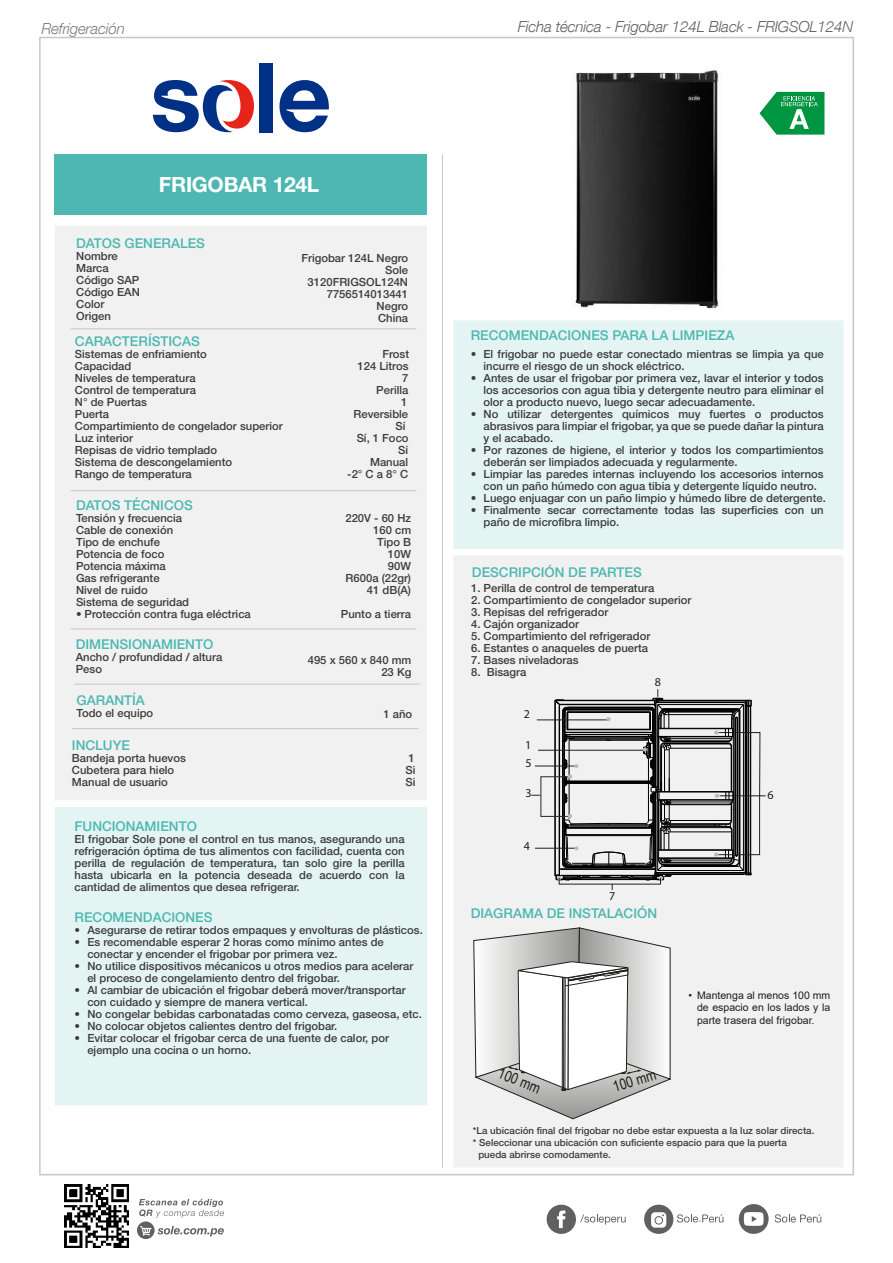
<style>
.page{position:relative;width:893px;height:1263px;background:#fff}
.page>*{position:absolute;margin:0;border:0;box-sizing:border-box;transform-origin:0 0}
.t1{font:700 21px "Helvetica Neue";letter-spacing:-.015em;color:#fff}
.t2{font:italic 300 15.3px "Helvetica Neue";letter-spacing:-.015em;color:#606060}
.t3{font:italic 300 15.3px "Helvetica Neue";letter-spacing:-.015em;color:#7e7e7d}
.t4{font:15px "Arial Narrow";color:#1d1d1b}
.t5{font:500 13.5px "Helvetica Neue";color:#4cb8b1}
.t6{font:12px "Myriad Pro";color:#1d1d1b}
.t7{font:500 11.25px/12px "Helvetica Neue";color:#3c3c3b}
.t8{font:10.5px/12.6px "Arial";color:#1d1d1b;text-align:justify}
.t9{font:500 9.75px "Helvetica Neue";color:#3c3c3b}
</style>
<div class="page">
<div style="left:55px;top:807px;width:372px;height:298px;background:#e4f4f3"></div>
<div style="left:55px;top:154px;width:372px;height:61px;background:#4cb8b1"></div>
<svg style="left:153px;top:80px;width:101px;height:52px"></svg>
<svg style="left:279px;top:80px;width:50px;height:52px"></svg>
<div style="left:260px;top:63px;width:13px;height:69px;background:#003186"></div>
<hr style="left:442px;top:154px;width:1px;height:1013px;background:#c7c7c7">
<div style="left:55px;top:226px;width:372px;height:574px;background:#f1f1f1"></div>
<div style="left:454px;top:556px;width:389px;height:611px;background:#f1f1f1"></div>
<hr style="left:70px;top:328px;width:346px;height:1px;background:#c7c7c7">
<hr style="left:71px;top:490px;width:346px;height:1px;background:#c7c7c7">
<hr style="left:71px;top:629px;width:346px;height:1px;background:#c7c7c7">
<hr style="left:74px;top:684px;width:346px;height:1px;background:#c7c7c7">
<hr style="left:72px;top:728px;width:346px;height:1px;background:#c7c7c7">
<svg style="left:137px;top:1199px;width:87px;height:40px"></svg>
<svg style="left:546px;top:1204px;width:80px;height:30px"></svg>
<svg style="left:775px;top:1214px;width:46px;height:8px"></svg>
<svg style="left:739px;top:1204px;width:30px;height:30px"></svg>
<svg style="left:644px;top:1204px;width:79px;height:30px"></svg>
<img style="left:65px;top:1184px;width:63px;height:64px">
<svg style="left:473px;top:927px;width:198px;height:192px"></svg>
<svg style="left:759px;top:92px;width:65px;height:43px"></svg>
<img style="left:575px;top:70px;width:144px;height:239px">
<div style="left:453px;top:320px;width:391px;height:229px;background:#e4f4f3"></div>
<svg style="left:531px;top:689px;width:235px;height:201px"></svg>
<h2 class="t3" style="left:42px;top:19px;width:85px">Refrigeración</h2>
<h2 class="t2" style="left:518px;top:17px;width:337px">Ficha técnica - Frigobar 124L Black - FRIGSOL124N</h2>
<h1 class="t1" style="left:159px;top:171px;width:162px">FRIGOBAR 124L</h1>
<p class="t5" style="left:76px;top:235px;width:130px">DATOS GENERALES</p>
<p class="t7" style="left:76px;top:250px;width:65px">Nombre<br>Marca<br>Código SAP<br>Código EAN<br>Color<br>Origen</p>
<p class="t7" style="left:301px;top:251px;width:108px;text-align:right">Frigobar 124L Negro<br>Sole<br>3120FRIGSOL124N<br>7756514013441<br>Negro<br>China</p>
<p class="t5" style="left:75px;top:333px;width:126px">CARACTERÍSTICAS</p>
<p class="t7" style="left:75px;top:348px;width:133px">Sistemas de enfriamiento</p>
<p class="t7" style="left:383px;top:348px;width:28px">Frost</p>
<p class="t7" style="left:75px;top:360px;width:58px">Capacidad</p>
<p class="t7" style="left:357px;top:360px;width:53px">124 Litros</p>
<p class="t7" style="left:75px;top:372px;width:122px">Niveles de temperatura</p>
<p class="t7" style="left:402px;top:372px;width:8px">7</p>
<p class="t7" style="left:75px;top:384px;width:123px">Control de temperatura</p>
<p class="t7" style="left:376px;top:384px;width:34px">Perilla</p>
<p class="t7" style="left:75px;top:396px;width:74px">N° de Puertas</p>
<p class="t7" style="left:401px;top:396px;width:8px">1</p>
<p class="t7" style="left:75px;top:408px;width:36px">Puerta</p>
<p class="t7" style="left:354px;top:408px;width:56px">Reversible</p>
<p class="t7" style="left:75px;top:420px;width:209px">Compartimiento de congelador superior</p>
<p class="t7" style="left:395px;top:420px;width:12px">Sí</p>
<p class="t7" style="left:75px;top:432px;width:60px">Luz interior</p>
<p class="t7" style="left:357px;top:432px;width:53px">Sí, 1 Foco</p>
<p class="t7" style="left:75px;top:444px;width:144px">Repisas de vidrio templado</p>
<p class="t7" style="left:398px;top:444px;width:12px">Sí</p>
<p class="t7" style="left:75px;top:456px;width:159px">Sistema de descongelamiento</p>
<p class="t7" style="left:370px;top:456px;width:40px">Manual</p>
<p class="t7" style="left:75px;top:468px;width:118px">Rango de temperatura</p>
<p class="t7" style="left:347px;top:468px;width:62px">-2° C a 8° C</p>
<p class="t5" style="left:76px;top:497px;width:118px">DATOS TÉCNICOS</p>
<p class="t7" style="left:76px;top:512px;width:115px">Tensión y frecuencia<br>Cable de conexión<br>Tipo de enchufe<br>Potencia de foco<br>Potencia máxima<br>Gas refrigerante<br>Nivel de ruido<br>Sistema de seguridad</p>
<p class="t7" style="left:76px;top:608px;width:176px">• Protección contra fuga eléctrica</p>
<p class="t7" style="left:345px;top:512px;width:67px;text-align:right">220V - 60 Hz<br>160 cm<br>Tipo B<br>10W<br>90W<br>R600a (22gr)<br>41 dB(A)</p>
<p class="t7" style="left:341px;top:608px;width:72px">Punto a tierra</p>
<p class="t5" style="left:76px;top:636px;width:139px">DIMENSIONAMIENTO</p>
<p class="t7" style="left:76px;top:651px;width:148px">Ancho / profundidad / altura<br>Peso</p>
<p class="t7" style="left:308px;top:654px;width:105px;text-align:right">495 x 560 x 840 mm<br>23 Kg</p>
<p class="t5" style="left:77px;top:692px;width:70px">GARANTÍA</p>
<p class="t7" style="left:77px;top:706px;width:78px">Todo el equipo</p>
<p class="t5" style="left:72px;top:737px;width:59px">INCLUYE</p>
<p class="t7" style="left:72px;top:752px;width:116px">Bandeja porta huevos</p>
<p class="t7" style="left:408px;top:752px;width:8px">1</p>
<p class="t7" style="left:72px;top:764px;width:104px">Cubetera para hielo</p>
<p class="t7" style="left:405px;top:764px;width:12px">Si</p>
<p class="t7" style="left:72px;top:776px;width:97px">Manual de usuario</p>
<p class="t7" style="left:405px;top:776px;width:12px">Si</p>
<p class="t7" style="left:383px;top:707px;width:30px">1 año</p>
<p class="t5" style="left:75px;top:818px;width:124px">FUNCIONAMIENTO</p>
<p class="t7" style="left:75px;top:833px;width:331px;text-align:justify">El frigobar Sole pone el control en tus manos, asegurando una refrigeración óptima de tus alimentos con facilidad, cuenta con perilla de regulación de temperatura, tan solo gire la perilla hasta ubicarla en la potencia deseada de acuerdo con la cantidad de alimentos que desea refrigerar.</p>
<p class="t5" style="left:75px;top:909px;width:139px">RECOMENDACIONES</p>
<p class="t7" style="left:75px;top:924px;width:350px">• Asegurarse de retirar todos empaques y envolturas de plásticos.</p>
<p class="t7" style="left:87px;top:936px;width:298px;text-indent:-13px">• Es recomendable esperar 2 horas como mínimo antes de conectar y encender el frigobar por primera vez.</p>
<p class="t7" style="left:87px;top:960px;width:328px;text-indent:-13px">• No utilice dispositivos mécanicos u otros medios para acelerar el proceso de congelamiento dentro del frigobar.</p>
<p class="t7" style="left:87px;top:984px;width:320px;text-indent:-13px">• Al cambiar de ubicación el frigobar deberá mover/transportar con cuidado y siempre de manera vertical.</p>
<p class="t7" style="left:75px;top:1008px;width:349px">• No congelar bebidas carbonatadas como cerveza, gaseosa, etc.</p>
<p class="t7" style="left:75px;top:1020px;width:264px">• No colocar objetos calientes dentro del frigobar.</p>
<p class="t7" style="left:87px;top:1032px;width:303px;text-indent:-13px">• Evitar colocar el frigobar cerca de una fuente de calor, por ejemplo una cocina o un horno.</p>
<p class="t5" style="left:471px;top:327px;width:265px">RECOMENDACIONES PARA LA LIMPIEZA</p>
<p class="t7" style="left:484px;top:348px;width:342px;text-indent:-13px">• El frigobar no puede estar conectado mientras se limpia ya que incurre el riesgo de un shock eléctrico.</p>
<p class="t7" style="left:484px;top:372px;width:342px;text-align:justify;text-indent:-13px">• Antes de usar el frigobar por primera vez, lavar el interior y todos los accesorios con agua tibia y detergente neutro para eliminar el olor a producto nuevo, luego secar adecuadamente.</p>
<p class="t7" style="left:484px;top:408px;width:342px;text-align:justify;text-indent:-13px">• No utilizar detergentes químicos muy fuertes o productos abrasivos para limpiar el frigobar, ya que se puede dañar la pintura y el acabado.</p>
<p class="t7" style="left:484px;top:444px;width:342px;text-indent:-13px">• Por razones de higiene, el interior y todos los compartimientos deberán ser limpiados adecuada y regularmente.</p>
<p class="t7" style="left:471px;top:468px;width:354px;text-align:center">• Limpiar las paredes internas incluyendo los accesorios internos con un paño húmedo con agua tibia y detergente líquido neutro.</p>
<p class="t7" style="left:471px;top:492px;width:356px">• Luego enjuagar con un paño limpio y húmedo libre de detergente.</p>
<p class="t7" style="left:484px;top:504px;width:342px;text-indent:-13px">• Finalmente secar correctamente todas las superficies con un paño de microfibra limpio.</p>
<p class="t5" style="left:472px;top:564px;width:171px">DESCRIPCIÓN DE PARTES</p>
<p class="t7" style="left:471px;top:581px;width:185px">1. Perilla de control de temperatura</p>
<p class="t7" style="left:471px;top:593px;width:222px">2. Compartimiento de congelador superior</p>
<p class="t7" style="left:471px;top:605px;width:139px">3. Repisas del refrigerador</p>
<p class="t7" style="left:471px;top:617px;width:109px">4. Cajón organizador</p>
<p class="t7" style="left:471px;top:629px;width:181px">5. Compartimiento del refrigerador</p>
<p class="t7" style="left:471px;top:641px;width:178px">6. Estantes o anaqueles de puerta</p>
<p class="t7" style="left:471px;top:653px;width:109px">7. Bases niveladoras</p>
<p class="t7" style="left:471px;top:665px;width:57px">8. Bisagra</p>
<p class="t6" style="left:655px;top:675px;width:8px">8</p>
<p class="t6" style="left:524px;top:707px;width:8px">2</p>
<p class="t6" style="left:525px;top:738px;width:8px">1</p>
<p class="t6" style="left:525px;top:756px;width:8px">5</p>
<p class="t6" style="left:525px;top:786px;width:8px">3</p>
<p class="t6" style="left:524px;top:839px;width:8px">4</p>
<p class="t6" style="left:609px;top:888px;width:8px">7</p>
<p class="t5" style="left:471px;top:905px;width:188px">DIAGRAMA DE INSTALACIÓN</p>
<h3 class="t4" style="left:503px;top:1062px;width:46px;rotate:22deg">100 mm</h3>
<h3 class="t4" style="left:610px;top:1077px;width:46px;rotate:-17deg">100 mm</h3>
<p class="t6" style="left:767px;top:787px;width:8px">6</p>
<p class="t8" style="left:697px;top:988px;width:135px;text-indent:-9px">• Mantenga al menos 100 mm de espacio en los lados y la parte trasera del frigobar.</p>
<p class="t9" style="left:473px;top:1124px;width:343px">*La ubicación final del frigobar no debe estar expuesta a la luz solar directa.</p>
<p class="t9" style="left:473px;top:1136px;width:315px">* Seleccionar una ubicación con suficiente espacio para que la puerta</p>
<p class="t9" style="left:478px;top:1148px;width:134px">pueda abrirse comodamente.</p>
</div>
